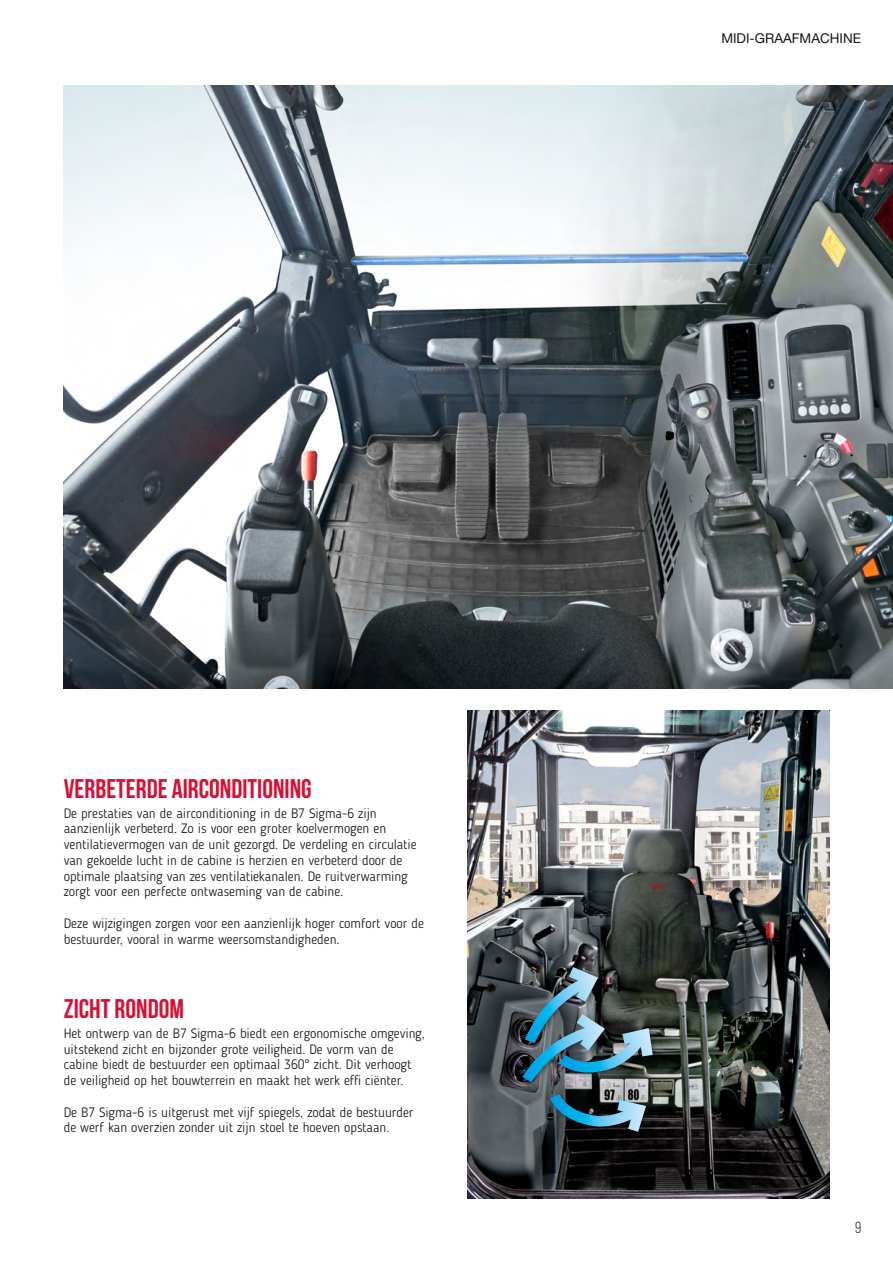
<style>
.page{position:relative;width:893px;height:1263px;background:#fff}
.page>*{position:absolute;margin:0;border:0;box-sizing:border-box;transform-origin:0 0}
.t1{font:700 27px "Bebas Neue";color:#d61136}
.t2{font:15.9px "Bebas Neue";color:#181716}
.t3{font:300 13.5px/15.8px "Blogger Sans";color:#181716}
.t4{font:13.5px "Helvetica Neue LT Std";color:#181716}
</style>
<div class="page">
<img style="left:64px;top:85px;width:829px;height:603px">
<img style="left:468px;top:711px;width:361px;height:488px">
<svg style="left:516px;top:958px;width:143px;height:185px;background:#475e66"></svg>
<h1 class="t1" style="left:64px;top:773px;width:249px">VERBETERDE AIRCONDITIONING</h1>
<p class="t3" style="left:64px;top:805px;width:354px">De prestaties van de airconditioning in de B7 Sigma-6 zijn aanzienlijk verbeterd. Zo is voor een groter koelvermogen en ventilatievermogen van de unit gezorgd. De verdeling en circulatie van gekoelde lucht in de cabine is herzien en verbeterd door de optimale plaatsing van zes ventilatiekanalen. De ruitverwarming zorgt voor een perfecte ontwaseming van de cabine.</p>
<p class="t3" style="left:64px;top:915px;width:362px">Deze wijzigingen zorgen voor een aanzienlijk hoger comfort voor de bestuurder, vooral in warme weersomstandigheden.</p>
<h1 class="t1" style="left:64px;top:994px;width:122px">ZICHT RONDOM</h1>
<p class="t3" style="left:64px;top:1025px;width:362px">Het ontwerp van de B7 Sigma-6 biedt een ergonomische omgeving, uitstekend zicht en bijzonder grote veiligheid. De vorm van de cabine biedt de bestuurder een optimaal 360° zicht. Dit verhoogt de veiligheid op het bouwterrein en maakt het werk effi ciënter.</p>
<p class="t3" style="left:64px;top:1104px;width:351px">De B7 Sigma-6 is uitgerust met vijf spiegels, zodat de bestuurder de werf kan overzien zonder uit zijn stoel te hoeven opstaan.</p>
<p class="t4" style="left:721px;top:30px;width:141px">MIDI-GRAAFMACHINE</p>
<p class="t2" style="left:855px;top:1219px;width:8px">9</p>
</div>
